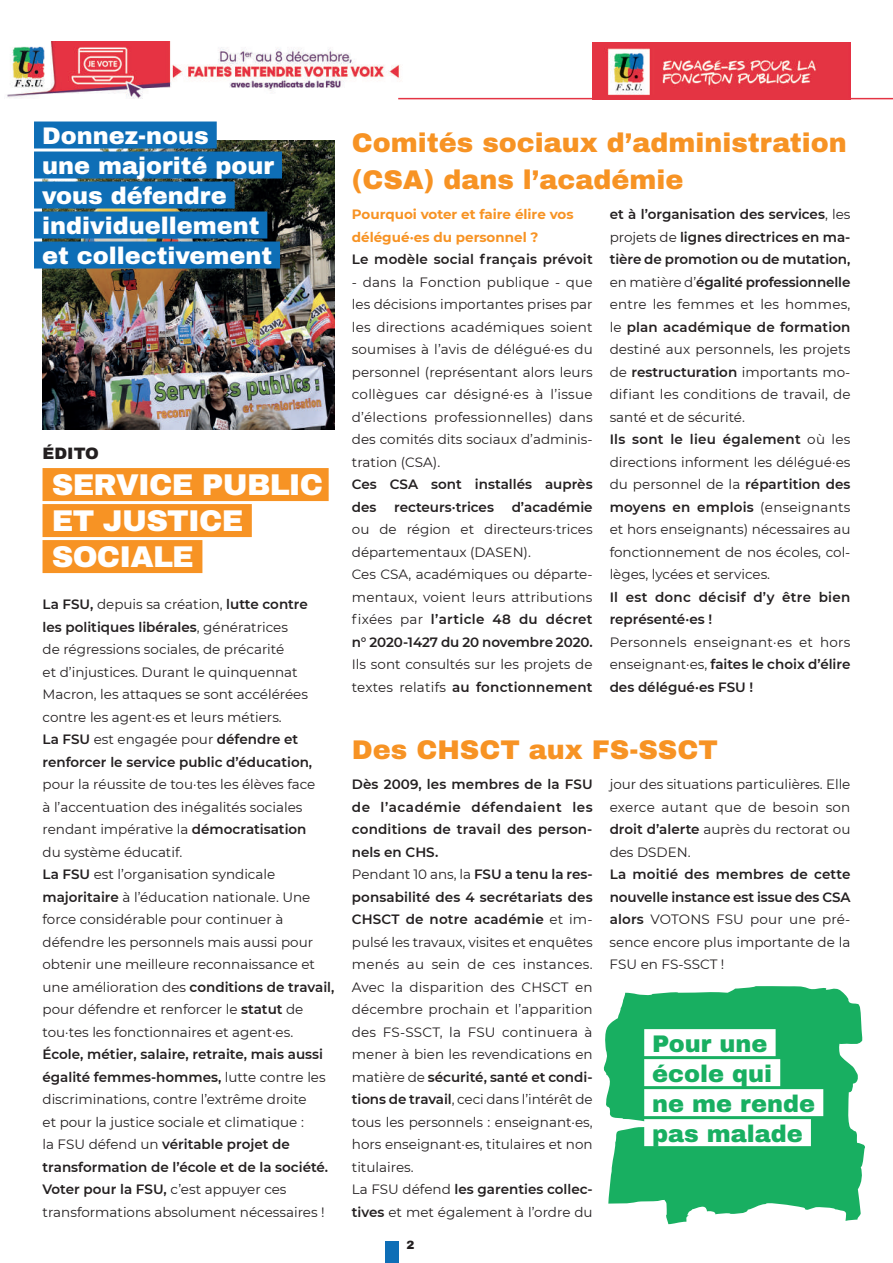
<style>
.page{position:relative;width:893px;height:1263px;background:#fff}
.page>*{position:absolute;margin:0;border:0;box-sizing:border-box;transform-origin:0 0}
.t1{font:900 30px/36px "Archivo";letter-spacing:-.025em;color:#fff}
.t2{font:900 27px/37.5px "Archivo";color:#f79324}
.t3{font:900 24px/30px "Archivo";color:#fff}
.t4{font:900 24px/30px "Archivo";color:#18af61}
.t5{font:900 16.5px "Archivo";color:#231f20}
.t6{font:13.5px/22.5px "Montserrat";color:#231f20}
.t7{font:600 13.5px/22.5px "Montserrat";color:#231f20}
.t8{font:700 13.5px/22.5px "Montserrat";color:#f79324}
.t9{font:600 13.5px/22.5px "Montserrat";letter-spacing:.02em;color:#231f20}
.t10{font:900 12px "Archivo";color:#231f20}
.s1{font-weight:600}
</style>
<div class="page">
<img style="left:43px;top:140px;width:292px;height:289px">
<svg style="left:603px;top:986px;width:262px;height:238px;fill:#18af61"></svg>
<img style="left:593px;top:43px;width:257px;height:55px">
<img style="left:7px;top:42px;width:396px;height:56px">
<hr style="left:398px;top:98px;width:495px;height:1px;background:#e43443">
<div style="left:385px;top:1241px;width:13px;height:22px;background:#0e6eb6"></div>
<div style="left:43px;top:468px;width:286px;height:33px;background:#f79324"></div>
<div style="left:43px;top:504px;width:209px;height:33px;background:#f79324"></div>
<div style="left:43px;top:540px;width:159px;height:33px;background:#f79324"></div>
<div style="left:34px;top:122px;width:183px;height:26px;background:#0e6eb6"></div>
<div style="left:34px;top:152px;width:248px;height:26px;background:#0e6eb6"></div>
<div style="left:34px;top:182px;width:201px;height:26px;background:#0e6eb6"></div>
<div style="left:34px;top:212px;width:233px;height:26px;background:#0e6eb6"></div>
<div style="left:34px;top:242px;width:246px;height:26px;background:#0e6eb6"></div>
<div style="left:644px;top:1029px;width:132px;height:27px;background:#fff"></div>
<div style="left:644px;top:1059px;width:136px;height:27px;background:#fff"></div>
<div style="left:644px;top:1089px;width:179px;height:27px;background:#fff"></div>
<div style="left:644px;top:1119px;width:167px;height:27px;background:#fff"></div>
<h3 class="t3" style="left:42px;top:121px;width:234px">Donnez-nous<br>une majorité pour vous défendre individuellement et collectivement</h3>
<p class="t5" style="left:43px;top:443px;width:58px">ÉDITO</p>
<h1 class="t1" style="left:52px;top:467px;width:273px">SERVICE PUBLIC<br>ET JUSTICE<br>SOCIALE</h1>
<p class="t6" style="left:43px;top:592px;width:271px"><span class="s1">La FSU,</span> depuis sa création, <span class="s1">lutte contre les politiques libérales</span>, génératrices<br>de régressions sociales, de précarité<br>et d’injustices. Durant le quinquennat Macron, les attaques se sont accélérées contre les agent·es et leurs métiers.<br><span class="s1">La FSU</span> est engagée pour <span class="s1">défendre et renforcer le service public d’éducation,</span></p>
<p class="t6" style="left:43px;top:773px;width:293px">pour la réussite de tou·tes les élèves face<br>à l’accentuation des inégalités sociales rendant impérative la <span class="s1">démocratisation<br></span>du système éducatif.<br><span class="s1">La FSU</span> est l’organisation syndicale <span class="s1">majoritaire</span> à l’éducation nationale. Une force considérable pour continuer à défendre les personnels mais aussi pour obtenir une meilleure reconnaissance et une amélioration des <span class="s1">conditions de travail, </span>pour défendre et renforcer le <span class="s1">statut</span> de tou·tes les fonctionnaires et agent·es.</p>
<p class="t6" style="left:43px;top:1043px;width:287px"><span class="s1">École, métier, salaire, retraite, mais aussi égalité femmes-hommes,</span> lutte contre les discriminations, contre l’extrême droite<br>et pour la justice sociale et climatique :<br>la FSU défend un <span class="s1">véritable projet de transformation de l’école et de la société.<br>Voter pour la FSU,</span> c’est appuyer ces transformations absolument nécessaires !</p>
<h2 class="t2" style="left:352px;top:123px;width:497px">Comités sociaux d’administration (CSA) dans l’académie</h2>
<p class="t8" style="left:352px;top:202px;width:223px">Pourquoi voter et faire élire vos délégué·es du personnel ?</p>
<p class="t7" style="left:352px;top:247px;width:242px">Le modèle social français prévoit</p>
<p class="t6" style="left:352px;top:270px;width:242px;text-align:justify">- dans la Fonction publique - que les décisions importantes prises par les directions académiques soient soumises à l’avis de délégué·es du personnel (représentant alors leurs collègues car désigné·es à l’issue d’élections professionnelles) dans des comités dits sociaux d’adminis&shy;tration (CSA).</p>
<p class="t7" style="left:352px;top:472px;width:242px">Ces CSA sont installés auprès des</p>
<p class="t7" style="left:394px;top:495px;width:101px">recteurs·trices</p>
<p class="t7" style="left:512px;top:495px;width:82px">d’académie</p>
<p class="t6" style="left:352px;top:518px;width:242px">ou de région et directeurs·trices départementaux (DASEN).<br>Ces CSA, académiques ou départe&shy;mentaux, voient leurs attributions fixées par <span class="s1">l’article 48 du décret n° 2020-1427 du 20 novembre 2020.</span></p>
<p class="t6" style="left:352px;top:653px;width:242px">Ils sont consultés sur les projets de textes relatifs <span class="s1">au fonctionnement</span></p>
<p class="t6" style="left:610px;top:203px;width:242px"><span class="s1">et à l’organisation des services</span>, les projets de <span class="s1">lignes directrices en ma&shy;tière de promotion ou de mutation, </span>en matière d’<span class="s1">égalité professionnelle </span>entre les femmes et les hommes, le <span class="s1">plan académique de formation </span>destiné aux personnels, les projets de <span class="s1">restructuration</span> importants mo&shy;difiant les conditions de travail, de santé et de sécurité.<br><span class="s1">Ils sont le lieu également</span> où les directions informent les délégué·es du personnel de la <span class="s1">répartition des moyens en emplois</span> (enseignants et hors enseignants) nécessaires au fonctionnement de nos écoles, col&shy;lèges, lycées et services.</p>
<p class="t9" style="left:610px;top:585px;width:242px">Il est donc décisif d’y être bien représenté·es !</p>
<p class="t6" style="left:610px;top:630px;width:242px;text-align:justify">Personnels enseignant·es et hors enseignant·es, <span class="s1">faites le choix d’élire des délégué·es FSU !</span></p>
<h2 class="t2" style="left:352px;top:731px;width:367px">Des CHSCT aux FS-SSCT</h2>
<p class="t6" style="left:352px;top:772px;width:242px"><span class="s1">Dès 2009, les membres de la FSU de l’académie défendaient les conditions de travail des person&shy;nels en CHS.<br></span>Pendant 10 ans, la <span class="s1">FSU a tenu la res&shy;ponsabilité des 4 secrétariats des<br>CHSCT de notre académie</span> et im&shy;pulsé les travaux, visites et enquêtes menés au sein de ces instances.<br>Avec la disparition des CHSCT en décembre prochain et l’apparition des FS-SSCT, la FSU continuera à mener à bien les revendications en matière de <span class="s1">sécurité, santé et condi&shy;tions de travail</span>, ceci dans l’intérêt de tous les personnels : enseignant·es, hors enseignant·es, titulaires et non titulaires.<br>La FSU défend <span class="s1">les garenties collec&shy;tives</span> et met également à l’ordre du</p>
<p class="t6" style="left:610px;top:773px;width:242px;text-align:justify">jour des situations particulières. Elle exerce autant que de besoin son <span class="s1">droit d’alerte</span> auprès du rectorat ou des DSDEN.</p>
<p class="t6" style="left:610px;top:863px;width:242px;text-align:justify"><span class="s1">La moitié des membres de cette nouvelle instance est issue des CSA alors</span> VOTONS FSU pour une pré&shy;sence encore plus importante de la FSU en FS-SSCT !</p>
<h3 class="t4" style="left:652px;top:1028px;width:165px">Pour une école qui<br>ne me rende pas malade</h3>
<p class="t10" style="left:406px;top:1237px;width:10px">2</p>
</div>
